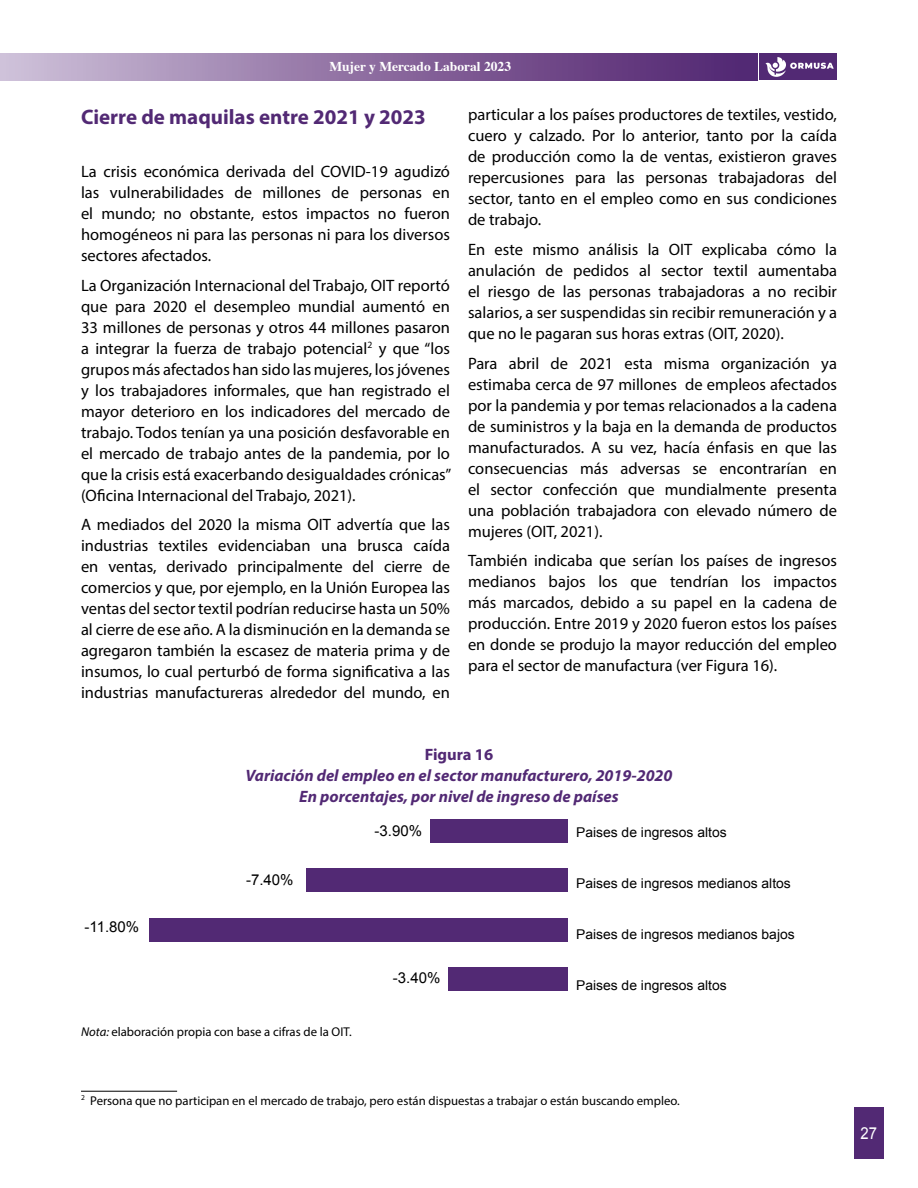
<style>
.page{position:relative;width:918px;height:1188px;background:#fff}
.page>*{position:absolute;margin:0;border:0;box-sizing:border-box;transform-origin:0 0}
.t1{font:700 21px "Myriad Pro";color:#522974}
.t2{font:16.5px/21px "Myriad Pro";color:#000;text-align:justify}
.t3{font:italic 700 16.5px/21px "Myriad Pro";color:#522974;text-align:center}
.t4{font:700 16.5px "Myriad Pro";color:#522974}
.t5{font:16.5px "Arial";color:#fff;scale:.9 1}
.t6{font:15px "Arial";color:#000}
.t7{font:13.5px "Arial";color:#000}
.t8{font:700 13.5px "Times";color:#fff}
.t9{font:12.75px "Myriad Pro";color:#000}
.s1{font-style:italic}
</style>
<div class="page">
<div style="left:0;top:54px;width:757px;height:26px;background:linear-gradient(to right,#cdbed7,#4d1e6c)"></div>
<div style="left:759px;top:54px;width:78px;height:26px;background:#522974"></div>
<svg style="left:765px;top:57px;width:69px;height:20px"></svg>
<div style="left:855px;top:1107px;width:29px;height:51px;background:#522974"></div>
<div style="left:149px;top:918px;width:419px;height:24px;background:#522974"></div>
<div style="left:306px;top:869px;width:262px;height:23px;background:#522974"></div>
<div style="left:430px;top:819px;width:138px;height:24px;background:#522974"></div>
<div style="left:449px;top:967px;width:119px;height:24px;background:#522974"></div>
<hr style="left:81px;top:1091px;width:96px;height:1px;background:#000">
<p class="t8" style="left:329px;top:53px;width:183px">Mujer y Mercado Laboral 2023</p>
<p class="t1" style="left:81px;top:103px;width:346px">Cierre de maquilas entre 2021 y 2023</p>
<p class="t2" style="left:81px;top:161px;width:371px">La crisis económica derivada del COVID-19 agudizó las vulnerabilidades de millones de personas en el mundo; no obstante, estos impactos no fueron homogéneos ni para las personas ni para los diversos sectores afectados.</p>
<p class="t2" style="left:81px;top:274px;width:372px">La Organización Internacional del Trabajo, OIT reportó que para 2020 el desempleo mundial aumentó en 33 millones de personas y otros 44 millones pasaron a integrar la fuerza de trabajo potencial<sup>2</sup> y que “los grupos más afectados han sido las mujeres, los jóvenes y los trabajadores informales, que han registrado el mayor deterioro en los indicadores del mercado de trabajo. Todos tenían ya una posición desfavorable en el mercado de trabajo antes de la pandemia, por lo que la crisis está exacerbando desigualdades crónicas” (Oficina Internacional del Trabajo, 2021).</p>
<p class="t2" style="left:81px;top:514px;width:371px">A mediados del 2020 la misma OIT advertía que las industrias textiles evidenciaban una brusca caída en ventas, derivado principalmente del cierre de comercios y que, por ejemplo, en la Unión Europea las ventas del sector textil podrían reducirse hasta un 50% al cierre de ese año. A la disminución en la demanda se agregaron también la escasez de materia prima y de insumos, lo cual perturbó de forma significativa a las industrias manufactureras alrededor del mundo, en</p>
<p class="t2" style="left:468px;top:104px;width:371px">particular a los países productores de textiles, vestido, cuero y calzado. Por lo anterior, tanto por la caída de producción como la de ventas, existieron graves repercusiones para las personas trabajadoras del sector, tanto en el empleo como en sus condiciones de trabajo.</p>
<p class="t2" style="left:468px;top:239px;width:371px">En este mismo análisis la OIT explicaba cómo la anulación de pedidos al sector textil aumentaba el riesgo de las personas trabajadoras a no recibir salarios, a ser suspendidas sin recibir remuneración y a que no le pagaran sus horas extras (OIT, 2020).</p>
<p class="t2" style="left:468px;top:352px;width:371px">Para abril de 2021 esta misma organización ya estimaba cerca de 97 millones de empleos afectados por la pandemia y por temas relacionados a la cadena de suministros y la baja en la demanda de productos manufacturados. A su vez, hacía énfasis en que las consecuencias más adversas se encontrarían en el sector confección que mundialmente presenta una población trabajadora con elevado número de mujeres (OIT, 2021).</p>
<p class="t2" style="left:468px;top:550px;width:371px">También indicaba que serían los países de ingresos medianos bajos los que tendrían los impactos más marcados, debido a su papel en la cadena de producción. Entre 2019 y 2020 fueron estos los países en donde se produjo la mayor reducción del empleo para el sector de manufactura (ver Figura 16).</p>
<p class="t6" style="left:85px;top:917px;width:56px">-11.80%</p>
<p class="t4" style="left:425px;top:743px;width:70px">Figura 16</p>
<p class="t3" style="left:246px;top:764px;width:428px">Variación del empleo en el sector manufacturero, 2019-2020<br>En porcentajes, por nivel de ingreso de países</p>
<p class="t6" style="left:246px;top:870px;width:49px">-7.40%</p>
<p class="t6" style="left:375px;top:821px;width:49px">-3.90%</p>
<p class="t6" style="left:393px;top:968px;width:49px">-3.40%</p>
<p class="t7" style="left:576px;top:823px;width:152px">Paises de ingresos altos</p>
<p class="t7" style="left:576px;top:874px;width:216px">Paises de ingresos medianos altos</p>
<p class="t7" style="left:576px;top:925px;width:220px">Paises de ingresos medianos bajos</p>
<p class="t7" style="left:576px;top:976px;width:152px">Paises de ingresos altos</p>
<p class="t9" style="left:81px;top:1024px;width:272px"><span class="s1">Nota:</span> elaboración propia con base a cifras de la OIT.</p>
<p class="t9" style="left:81px;top:1092px;width:600px"><sup>2</sup> Persona que no participan en el mercado de trabajo, pero están dispuestas a trabajar o están buscando empleo.</p>
<p class="t5" style="left:860px;top:1122px;width:20px">27</p>
</div>
